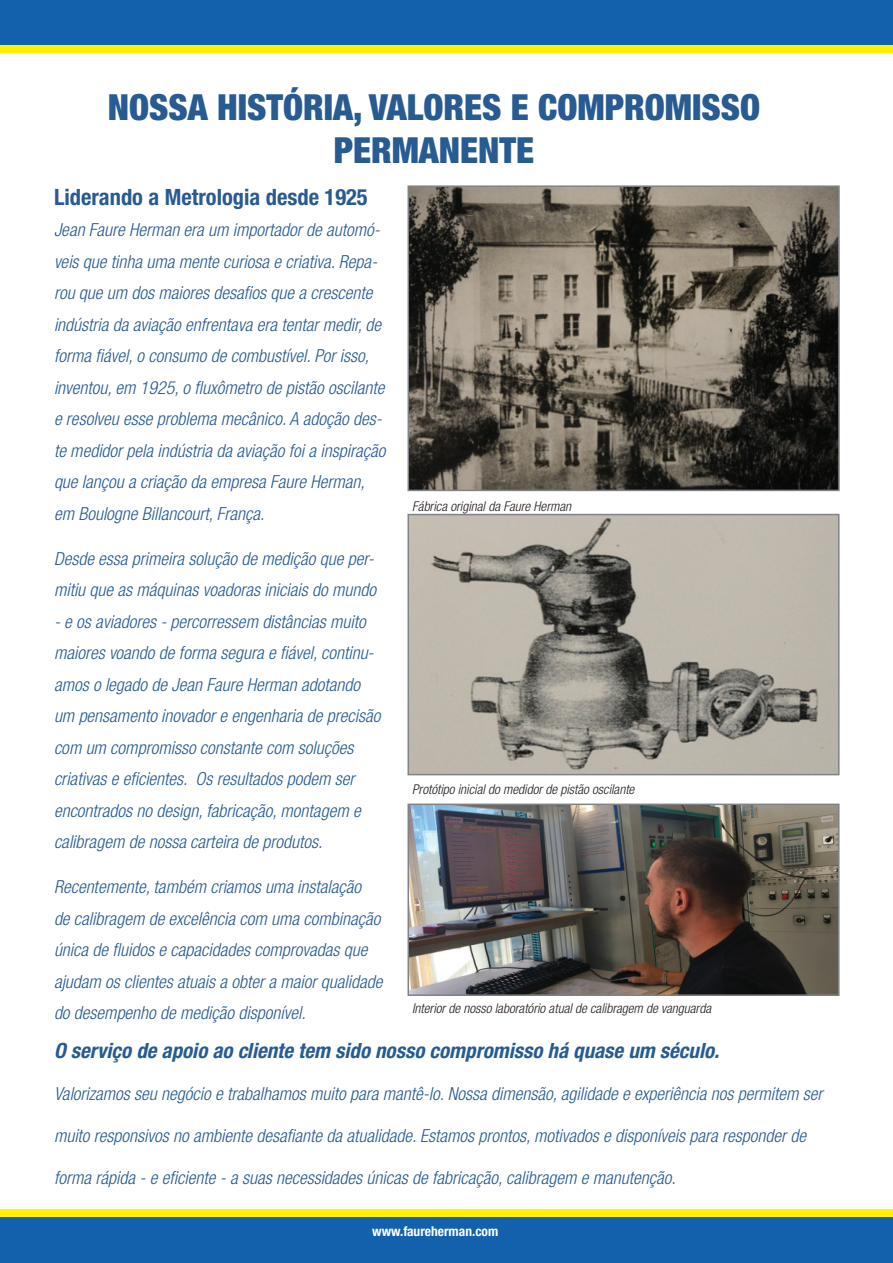
<style>
.page{position:relative;width:893px;height:1263px;background:#fff}
.page>*{position:absolute;margin:0;border:0;box-sizing:border-box;transform-origin:0 0}
.t1{font:900 condensed 36px/43.2px "Helvetica Neue LT Pro";color:#275b92;text-align:center}
.t2{font:700 condensed 22.5px "Helvetica Neue LT Pro";color:#275b92}
.t3{font:italic 700 condensed 21px "Helvetica Neue LT Pro";color:#275b92}
.Paragraph_Style_1{font:italic 300 condensed 18px/31.5px "Helvetica Neue LT Pro";color:#275b92}
.Photo_Caption{font:italic 300 condensed 13.5px "Helvetica Neue LT Pro";color:#241e1b}
.t4{font:700 condensed 13.5px "Helvetica Neue LT Pro";color:#fff}
</style>
<div class="page">
<div style="left:0;top:0;width:893px;height:47px;background:#1360ac"></div>
<div style="left:0;top:45px;width:893px;height:7px;background:#fff101"></div>
<div style="left:0;top:1216px;width:893px;height:47px;background:#1360ac"></div>
<div style="left:0;top:1209px;width:893px;height:8px;background:#fff101"></div>
<img style="left:410px;top:188px;width:427px;height:300px">
<div style="left:407px;top:185px;width:433px;height:306px;border:2px solid #808285"></div>
<img style="left:410px;top:517px;width:426px;height:255px">
<div style="left:407px;top:514px;width:432px;height:261px;border:2px solid #808285"></div>
<img style="left:410px;top:806px;width:426px;height:187px">
<div style="left:407px;top:803px;width:432px;height:193px;border:2px solid #808285"></div>
<p class="t1" style="left:108px;top:85px;width:654px">NOSSA HISTÓRIA, VALORES E COMPROMISSO<br>PERMANENTE</p>
<p class="t2" style="left:54px;top:183px;width:315px">Liderando a Metrologia desde 1925</p>
<p class="Paragraph_Style_1" style="left:54px;top:215px;width:333px">Jean Faure Herman era um importador de automó&shy;veis que tinha uma mente curiosa e criativa. Repa&shy;rou que um dos maiores desafios que a crescente indústria da aviação enfrentava era tentar medir, de forma fiável, o consumo de combustível. Por isso, inventou, em 1925, o fluxômetro de pistão oscilante e resolveu esse problema mecânico. A adoção des&shy;te medidor pela indústria da aviação foi a inspiração que lançou a criação da empresa Faure Herman, em Boulogne Billancourt, França.</p>
<p class="Paragraph_Style_1" style="left:54px;top:543px;width:324px">Desde essa primeira solução de medição que per&shy;mitiu que as máquinas voadoras iniciais do mundo</p>
<p class="Paragraph_Style_1" style="left:54px;top:606px;width:328px">- e os aviadores - percorressem distâncias muito maiores voando de forma segura e fiável, continu&shy;amos o legado de Jean Faure Herman adotando um pensamento inovador e engenharia de precisão com um compromisso constante com soluções criativas e eficientes. Os resultados podem ser encontrados no design, fabricação, montagem e calibragem de nossa carteira de produtos.</p>
<p class="Paragraph_Style_1" style="left:54px;top:872px;width:330px">Recentemente, também criamos uma instalação<br>de calibragem de excelência com uma combinação única de fluidos e capacidades comprovadas que ajudam os clientes atuais a obter a maior qualidade do desempenho de medição disponível.</p>
<p class="t3" style="left:54px;top:1038px;width:667px">O serviço de apoio ao cliente tem sido nosso compromisso há quase um século.</p>
<p class="Paragraph_Style_1" style="left:54px;top:1078px;width:770px">Valorizamos seu negócio e trabalhamos muito para mantê-lo. Nossa dimensão, agilidade e experiência nos permitem ser</p>
<p class="Paragraph_Style_1" style="left:54px;top:1120px;width:753px">muito responsivos no ambiente desafiante da atualidade. Estamos prontos, motivados e disponíveis para responder de</p>
<p class="Paragraph_Style_1" style="left:54px;top:1162px;width:623px">forma rápida - e eficiente - a suas necessidades únicas de fabricação, calibragem e manutenção.</p>
<p class="Photo_Caption" style="left:412px;top:498px;width:161px">Fábrica original da Faure Herman</p>
<p class="Photo_Caption" style="left:412px;top:781px;width:224px">Protótipo inicial do medidor de pistão oscilante</p>
<p class="Photo_Caption" style="left:412px;top:1001px;width:300px">Interior de nosso laboratório atual de calibragem de vanguarda</p>
<p class="t4" style="left:372px;top:1223px;width:128px">www.faureherman.com</p>
</div>
